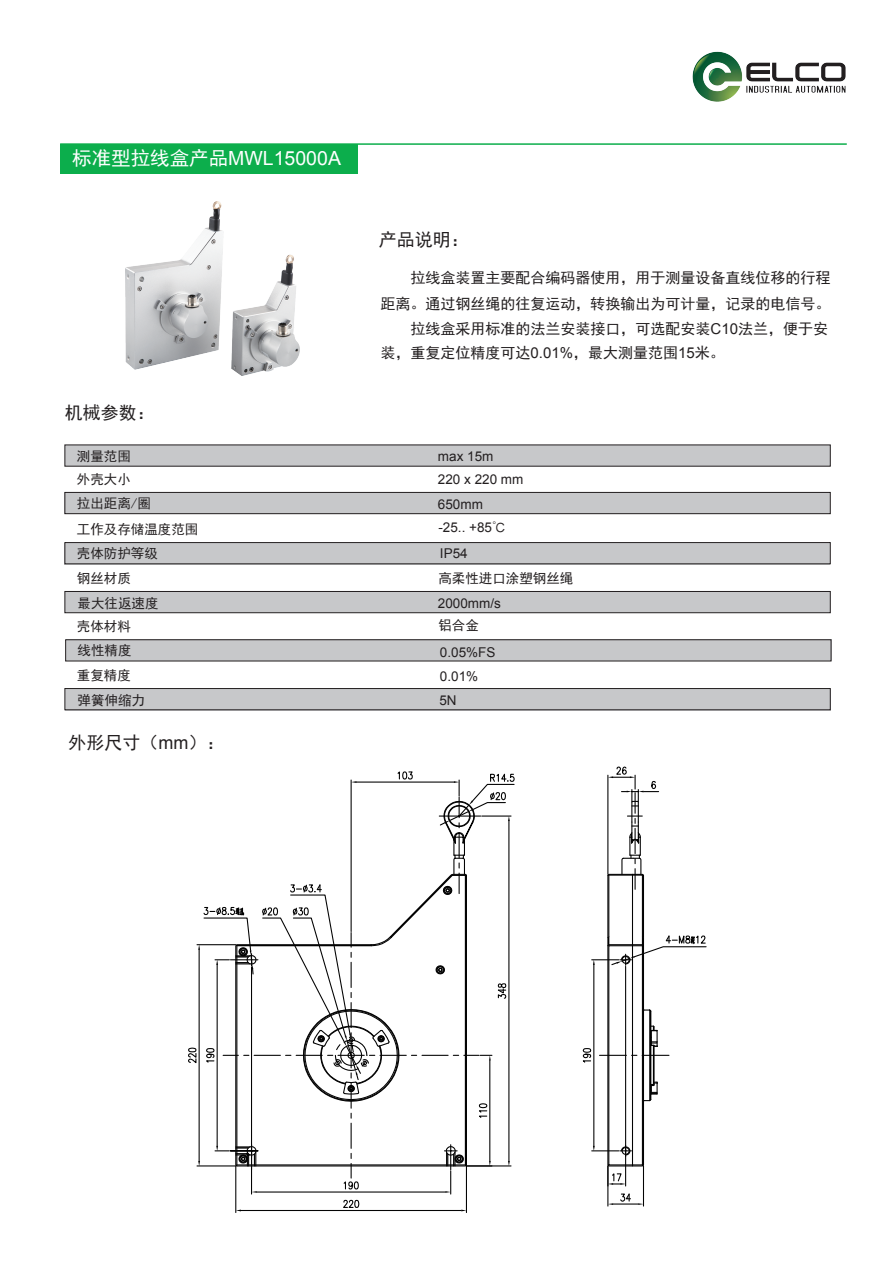
<style>
.page{position:relative;width:893px;height:1263px;background:#fff}
.page>*{position:absolute;margin:0;border:0;box-sizing:border-box;transform-origin:0 0}
.t1{font:19.5px "Arial";color:#fff}
.t2{font:18px "Sim Hei";color:#231f20}
.t3{font:15px/25.5px "Sim Hei";color:#231f20;text-align:right}
.t4{font:13.5px/24.2px "Sim Hei";color:#231f20}
.t5{font:13.5px/23.7px "Arial";color:#231f20}
.s1{font-family:"Sim Hei"}
.s2{font-family:"Arial"}
</style>
<div class="page">
<hr style="left:60px;top:143px;width:787px;height:2px;background:#0cae4c">
<div style="left:60px;top:144px;width:298px;height:30px;background:#0cae4c"></div>
<div style="left:65px;top:445px;width:765px;height:21px;background:#c7c8ca"></div>
<div style="left:64px;top:492px;width:765px;height:22px;background:#c7c8ca"></div>
<div style="left:65px;top:492px;width:765px;height:22px;border:1px solid #231f20"></div>
<div style="left:64px;top:543px;width:765px;height:21px;background:#c7c8ca"></div>
<div style="left:65px;top:542px;width:765px;height:22px;border:1px solid #231f20"></div>
<div style="left:65px;top:591px;width:765px;height:22px;background:#c7c8ca;border:1px solid #231f20"></div>
<div style="left:66px;top:640px;width:766px;height:21px;background:#c7c8ca"></div>
<div style="left:65px;top:689px;width:765px;height:21px;background:#c7c8ca"></div>
<div style="left:65px;top:688px;width:765px;height:22px;border:1px solid #231f20"></div>
<div style="left:65px;top:639px;width:766px;height:22px;border:1px solid #231f20"></div>
<hr style="left:235px;top:1166px;width:1px;height:46px;background:#030303">
<hr style="left:466px;top:1166px;width:1px;height:46px;background:#030303">
<hr style="left:607px;top:1166px;width:1px;height:40px;background:#030303">
<hr style="left:643px;top:1166px;width:1px;height:40px;background:#030303">
<svg style="left:608px;top:1192px;width:35px;height:13px"></svg>
<svg style="left:582px;top:766px;width:125px;height:420px"></svg>
<svg style="left:188px;top:771px;width:327px;height:440px"></svg>
<img style="left:692px;top:51px;width:154px;height:51px">
<img style="left:125px;top:202px;width:174px;height:174px">
<h1 class="t1" style="left:72px;top:146px;width:270px"><span class="s1">标准型拉线盒产品</span>MWL15000A</h1>
<p class="t2" style="left:65px;top:404px;width:91px">机械参数：</p>
<p class="t4" style="left:77px;top:444px;width:55px">测量范围</p>
<p class="t2" style="left:379px;top:231px;width:92px">产品说明：</p>
<p class="t3" style="left:381px;top:265px;width:451px">拉线盒装置主要配合编码器使用，用于测量设备直线位移的行程<br>距离。通过钢丝绳的往复运动，转换输出为可计量，记录的电信号。拉线盒采用标准的法兰安装接口，可选配安装<span class="s2">C10</span>法兰，便于安</p>
<p class="t3" style="left:381px;top:340px;width:346px">装，重复定位精度可达<span class="s2">0.01%</span>，最大测量范围<span class="s2">15</span>米。</p>
<p class="t5" style="left:438px;top:444px;width:57px">max 15m</p>
<p class="t4" style="left:77px;top:467px;width:55px">外壳大小</p>
<p class="t4" style="left:77px;top:517px;width:123px">工作及存储温度范围壳体防护等级<br>钢丝材质<br>最大往返速度<br>壳体材料<br>线性精度</p>
<p class="t4" style="left:77px;top:662px;width:70px;line-height:25.2px">重复精度弹簧伸缩力</p>
<p class="t5" style="left:438px;top:467px;width:87px">220 x 220 mm</p>
<p class="t4" style="left:77px;top:491px;width:76px">拉出距离/圈</p>
<p class="t5" style="left:438px;top:492px;width:69px">650mm -25.. +85<span class="s1">℃</span></p>
<p class="t5" style="left:440px;top:542px;width:29px">IP54</p>
<p class="t4" style="left:438px;top:566px;width:136px">高柔性进口涂塑钢丝绳</p>
<p class="t5" style="left:438px;top:591px;width:65px">2000mm/s</p>
<p class="t4" style="left:438px;top:613px;width:42px">铝合金</p>
<p class="t5" style="left:440px;top:639px;width:57px;line-height:24.8px">0.05%FS<br>0.01%</p>
<p class="t5" style="left:439px;top:688px;width:19px">5N</p>
<p class="t2" style="left:69px;top:733px;width:157px">外形尺寸（<span class="s2">mm</span>）：</p>
</div>
